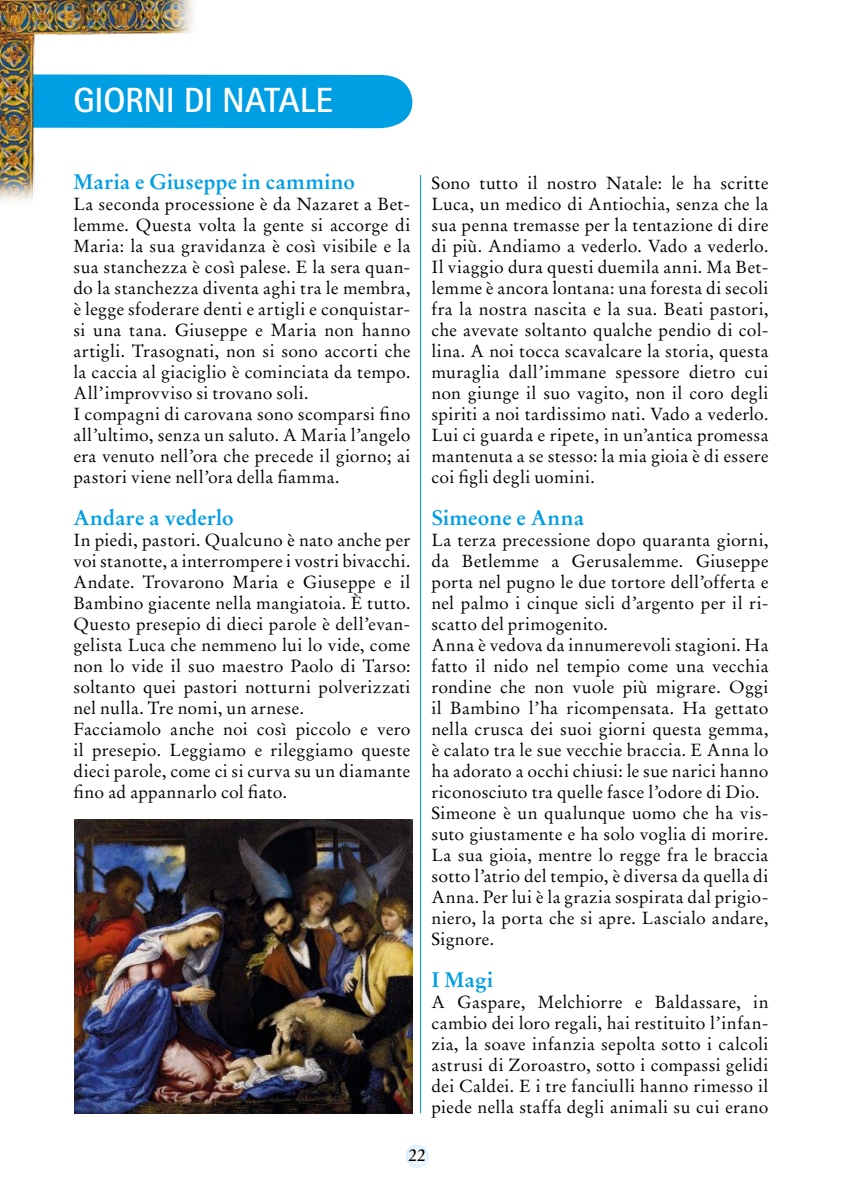
<style>
.page{position:relative;width:844px;height:1191px;background:#fff}
.page>*{position:absolute;margin:0;border:0;box-sizing:border-box;transform-origin:0 0}
.t1{font:700 35px "Rotis Sans Serif Std";letter-spacing:-.01em;color:#fff}
.t2{font:700 21px "Stempel Garamond LT Std";letter-spacing:.01em;color:#009ee3}
.t3{font:17.5px/21px "Stempel Garamond LT Std";letter-spacing:.02em;color:#000}
</style>
<div class="page">
<svg style="left:405px;top:1144px;width:23px;height:23px"></svg>
<div style="left:213px;top:74px;width:199px;height:54px;background:#009ee3"></div>
<hr style="left:420px;top:175px;width:1px;height:938px;background:#009ee3">
<img style="left:74px;top:819px;width:338px;height:294px">
<img style="left:0;top:0;width:213px;height:201px">
<h1 class="t1" style="left:73px;top:78px;width:261px">GIORNI DI NATALE</h1>
<p class="t2" style="left:73px;top:169px;width:283px">Maria e Giuseppe in cammino</p>
<p class="t3" style="left:73px;top:194px;width:338px">La seconda processione è da Nazaret a Bet&shy;lemme. Questa volta la gente si accorge di Maria: la sua gravidanza è così visibile e la sua stanchezza è così palese. E la sera quan&shy;do la stanchezza diventa aghi tra le membra, è legge sfoderare denti e artigli e conquistar&shy;si una tana. Giuseppe e Maria non hanno artigli. Trasognati, non si sono accorti che la caccia al giaciglio è cominciata da tempo.<br>All’improvviso si trovano soli.<br>I compagni di carovana sono scomparsi fino all’ultimo, senza un saluto. A Maria l’angelo era venuto nell’ora che precede il giorno; ai pastori viene nell’ora della fiamma.</p>
<p class="t2" style="left:73px;top:505px;width:162px">Andare a vederlo</p>
<p class="t3" style="left:73px;top:530px;width:338px">In piedi, pastori. Qualcuno è nato anche per voi stanotte, a interrompere i vostri bivacchi.<br>Andate. Trovarono Maria e Giuseppe e il Bambino giacente nella mangiatoia. È tutto.<br>Questo presepio di dieci parole è dell’evan&shy;gelista Luca che nemmeno lui lo vide, come non lo vide il suo maestro Paolo di Tarso: soltanto quei pastori notturni polverizzati nel nulla. Tre nomi, un arnese.<br>Facciamolo anche noi così piccolo e vero il presepio. Leggiamo e rileggiamo queste dieci parole, come ci si curva su un diamante fino ad appannarlo col fiato.</p>
<p class="t3" style="left:431px;top:173px;width:338px;text-align:justify">Sono tutto il nostro Natale: le ha scritte Luca, un medico di Antiochia, senza che la sua penna tremasse per la tentazione di dire di più. Andiamo a vederlo. Vado a vederlo.<br>Il viaggio dura questi duemila anni. Ma Bet&shy;lemme è ancora lontana: una foresta di secoli fra la nostra nascita e la sua. Beati pastori, che avevate soltanto qualche pendio di col&shy;lina. A noi tocca scavalcare la storia, questa muraglia dall’immane spessore dietro cui non giunge il suo vagito, non il coro degli spiriti a noi tardissimo nati. Vado a vederlo.<br>Lui ci guarda e ripete, in un’antica promessa mantenuta a se stesso: la mia gioia è di essere coi figli degli uomini.</p>
<p class="t2" style="left:431px;top:505px;width:154px">Simeone e Anna</p>
<p class="t3" style="left:431px;top:530px;width:338px">La terza precessione dopo quaranta giorni, da Betlemme a Gerusalemme. Giuseppe porta nel pugno le due tortore dell’offerta e nel palmo i cinque sicli d’argento per il ri&shy;scatto del primogenito.<br>Anna è vedova da innumerevoli stagioni. Ha fatto il nido nel tempio come una vecchia rondine che non vuole più migrare. Oggi il Bambino l’ha ricompensata. Ha gettato nella crusca dei suoi giorni questa gemma, è calato tra le sue vecchie braccia. E Anna lo ha adorato a occhi chiusi: le sue narici hanno riconosciuto tra quelle fasce l’odore di Dio.<br>Simeone è un qualunque uomo che ha vis&shy;suto giustamente e ha solo voglia di morire.<br>La sua gioia, mentre lo regge fra le braccia sotto l’atrio del tempio, è diversa da quella di Anna. Per lui è la grazia sospirata dal prigio&shy;niero, la porta che si apre. Lascialo andare, Signore.</p>
<p class="t2" style="left:431px;top:967px;width:63px">I Magi</p>
<p class="t3" style="left:431px;top:992px;width:338px;text-align:justify">A Gaspare, Melchiorre e Baldassare, in cambio dei loro regali, hai restituito l’infan&shy;zia, la soave infanzia sepolta sotto i calcoli astrusi di Zoroastro, sotto i compassi gelidi dei Caldei. E i tre fanciulli hanno rimesso il piede nella staffa degli animali su cui erano</p>
<p class="t3" style="left:408px;top:1145px;width:19px">22</p>
</div>
